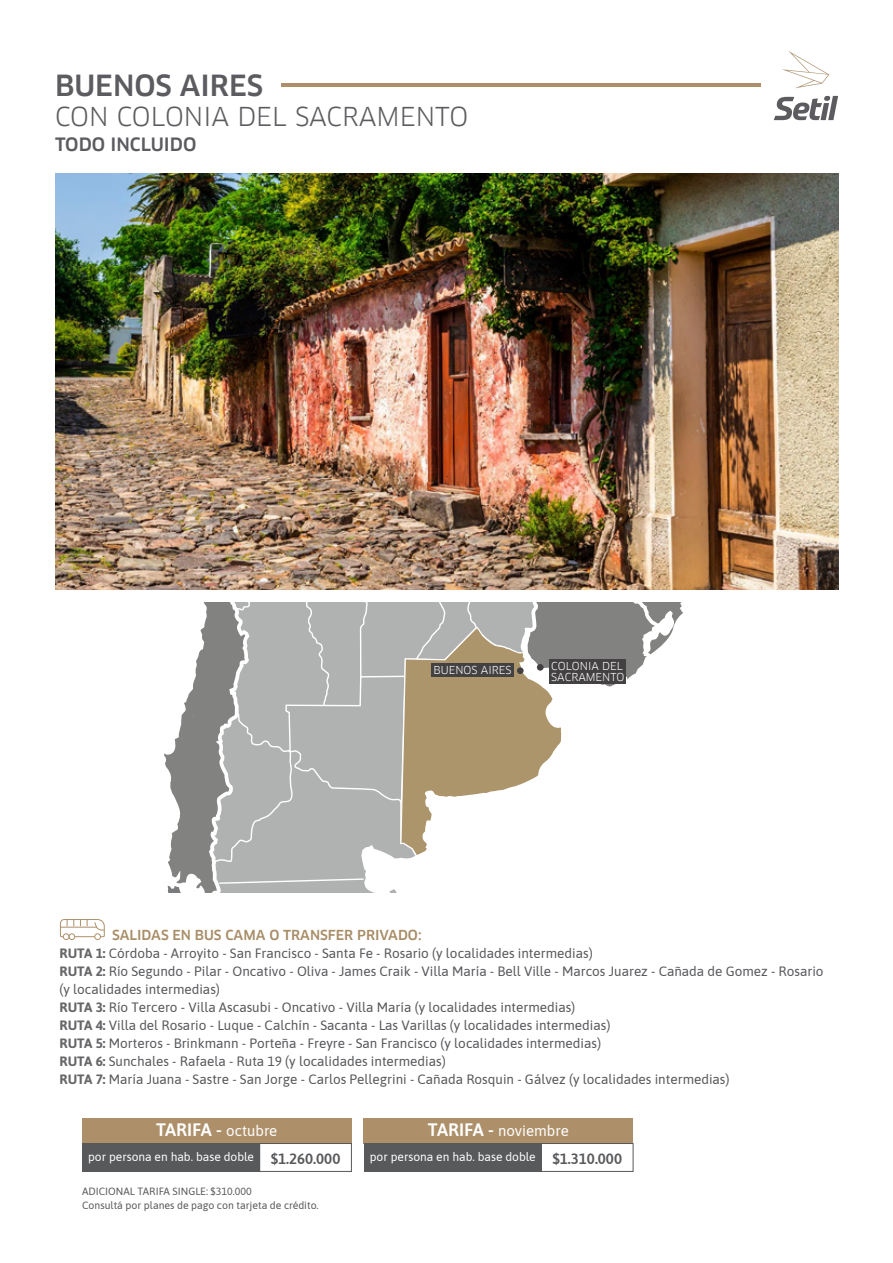
<style>
.page{position:relative;width:893px;height:1263px;background:#fff}
.page>*{position:absolute;margin:0;border:0;box-sizing:border-box;transform-origin:0 0}
.t1{font:500 28.5px "Clan";color:#5c5b5f}
.t2{font:25.5px "Clan";color:#5c5b5f}
.t3{font:600 18px "Asap";color:#fff}
.t4{font:500 18px "Clan";color:#5c5c60}
.t5{font:600 15px "Asap";color:#57595b}
.t6{font:15px "Asap";color:#fff}
.t7{font:13.5px/18px "Asap";color:#56575a}
.t8{font:500 13.5px "Clan";color:#a88d67}
.t9{font:12px "Asap";color:#fff}
.t10{font:10.65px/10.8px "Clan";color:#fff}
.t11{font:10.5px/13.5px "Asap";color:#58595b}
.s1{font-weight:700;color:#676669}
.s2{font-weight:400;font-size:15px}
.s3{font-weight:600;font-size:18px}
</style>
<div class="page">
<svg style="left:782px;top:51px;width:47px;height:37px"></svg>
<svg style="left:774px;top:96px;width:64px;height:24px"></svg>
<hr style="left:282px;top:83px;width:479px;height:3px;background:#ad9069">
<svg style="left:164px;top:602px;width:520px;height:291px"></svg>
<div style="left:517px;top:667px;width:7px;height:7px;background:#424042;border-radius:50%"></div>
<div style="left:537px;top:664px;width:7px;height:7px;background:#424042;border-radius:50%"></div>
<div style="left:432px;top:663px;width:82px;height:14px;background:#444142"></div>
<div style="left:549px;top:659px;width:77px;height:25px;background:#444142"></div>
<img style="left:55px;top:174px;width:783px;height:415px">
<div style="left:63px;top:933px;width:6px;height:7px;border:1px solid #ad9069;border-radius:50%"></div>
<div style="left:69px;top:933px;width:6px;height:7px;border:1px solid #ad9069;border-radius:50%"></div>
<div style="left:94px;top:933px;width:7px;height:7px;border:1px solid #ad9069;border-radius:50%"></div>
<svg style="left:60px;top:919px;width:45px;height:18px"></svg>
<div style="left:82px;top:1118px;width:269px;height:25px;background:#ad9069"></div>
<div style="left:82px;top:1143px;width:178px;height:29px;background:#58595b"></div>
<div style="left:259px;top:1143px;width:93px;height:28px;border:1px solid #58595b"></div>
<div style="left:364px;top:1118px;width:269px;height:25px;background:#ad9069"></div>
<div style="left:364px;top:1143px;width:177px;height:29px;background:#58595b"></div>
<div style="left:541px;top:1143px;width:92px;height:28px;border:1px solid #58595b"></div>
<h1 class="t1" style="left:55px;top:70px;width:210px">BUENOS AIRES</h1>
<h2 class="t2" style="left:55px;top:102px;width:415px">CON COLONIA DEL SACRAMENTO</h2>
<h3 class="t4" style="left:55px;top:134px;width:143px">TODO INCLUIDO</h3>
<p class="t10" style="left:433px;top:665px;width:80px">BUENOS AIRES</p>
<p class="t10" style="left:551px;top:661px;width:75px">COLONIA DEL<br>SACRAMENTO</p>
<p class="t8" style="left:112px;top:928px;width:311px">SALIDAS EN BUS CAMA O TRANSFER PRIVADO:</p>
<p class="t7" style="left:59px;top:944px;width:766px"><span class="s1">RUTA 1:</span> Córdoba - Arroyito - San Francisco - Santa Fe - Rosario (y localidades intermedias)<br><span class="s1">RUTA 2:</span> Río Segundo - Pilar - Oncativo - Oliva - James Craik - Villa María - Bell Ville - Marcos Juarez - Cañada de Gomez - Rosario (y localidades intermedias)<br><span class="s1">RUTA 3:</span> Río Tercero - Villa Ascasubi - Oncativo - Villa María (y localidades intermedias)<br><span class="s1">RUTA 4:</span> Villa del Rosario - Luque - Calchín - Sacanta - Las Varillas (y localidades intermedias)<br><span class="s1">RUTA 5:</span> Morteros - Brinkmann - Porteña - Freyre - San Francisco (y localidades intermedias)<br><span class="s1">RUTA 6:</span> Sunchales - Rafaela - Ruta 19 (y localidades intermedias)<br><span class="s1">RUTA 7:</span> María Juana - Sastre - San Jorge - Carlos Pellegrini - Cañada Rosquin - Gálvez (y localidades intermedias)</p>
<h3 class="t3" style="left:156px;top:1117px;width:123px">TARIFA - <span class="s2">octubre</span></h3>
<p class="t9" style="left:88px;top:1149px;width:167px">por persona en hab. base doble</p>
<p class="t5" style="left:552px;top:1148px;width:71px">$1.310.000</p>
<p class="t6" style="left:428px;top:1120px;width:142px"><span class="s3">TARIFA -</span> noviembre</p>
<p class="t9" style="left:370px;top:1149px;width:167px">por persona en hab. base doble</p>
<p class="t5" style="left:271px;top:1148px;width:71px">$1.260.000</p>
<p class="t11" style="left:82px;top:1184px;width:238px">ADICIONAL TARIFA SINGLE: $310.000<br>Consultá por planes de pago con tarjeta de crédito.</p>
</div>
